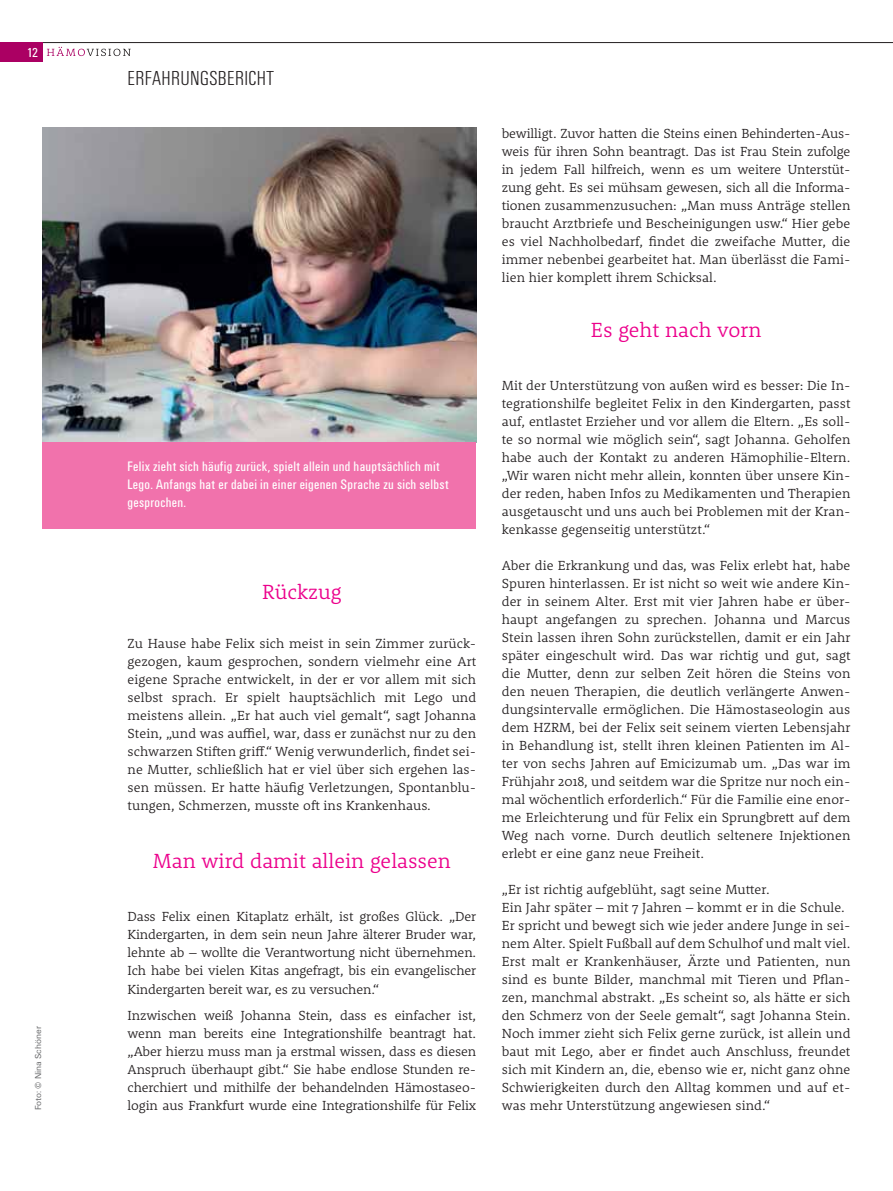
<style>
.page{position:relative;width:893px;height:1191px;background:#fff}
.page>*{position:absolute;margin:0;border:0;box-sizing:border-box;transform-origin:0 0}
.t1{font:300 21px "Rooney";color:#ec008c}
.t2{font:300 condensed 21px "Unitus T";letter-spacing:.02em;color:#231f20}
.t3{font:condensed 14.25px/18px "Unitus T";letter-spacing:.02em;color:#fff}
.t4{font:300 13.5px/18px "Rooney";letter-spacing:.005em;color:#231f20;text-align:justify}
.t5{font:condensed 13.5px "Unitus T";color:#fff}
.t6{font:9px "Unitus T";color:#6d6e70}
</style>
<div class="page">
<hr style="left:0;top:42px;width:893px;height:1px;background:#231f20">
<div style="left:0;top:43px;width:43px;height:19px;background:#ab0063"></div>
<svg style="left:47px;top:47px;width:84px;height:9px"></svg>
<img style="left:43px;top:128px;width:433px;height:314px">
<div style="left:43px;top:442px;width:433px;height:86px;background:#f172ac"></div>
<p class="t5" style="left:27px;top:48px;width:13px">12</p>
<p class="t6" style="left:35px;top:1110px;width:85px;rotate:-90deg">Foto: © Nina Schöner</p>
<h1 class="t2" style="left:128px;top:69px;width:148px">ERFAHRUNGSBERICHT</h1>
<p class="t3" style="left:128px;top:458px;width:322px">Felix zieht sich häufig zurück, spielt allein und hauptsächlich mit<br>Lego. Anfangs hat er dabei in einer eigenen Sprache zu sich selbst gesprochen.</p>
<h1 class="t1" style="left:262px;top:583px;width:81px">Rückzug</h1>
<p class="t4" style="left:128px;top:636px;width:350px">Zu Hause habe Felix sich meist in sein Zimmer zurück&shy;gezogen, kaum gesprochen, sondern vielmehr eine Art eigene Sprache entwickelt, in der er vor allem mit sich selbst sprach. Er spielt hauptsächlich mit Lego und meistens allein. „Er hat auch viel gemalt“, sagt Johanna Stein, „und was auffiel, war, dass er zunächst nur zu den schwarzen Stiften griff.“ Wenig verwunderlich, findet sei&shy;ne Mutter, schließlich hat er viel über sich ergehen las&shy;sen müssen. Er hatte häufig Verletzungen, Spontanblu&shy;tungen, Schmerzen, musste oft ins Krankenhaus.</p>
<h1 class="t1" style="left:153px;top:853px;width:300px">Man wird damit allein gelassen</h1>
<p class="t4" style="left:128px;top:909px;width:350px">Dass Felix einen Kitaplatz erhält, ist großes Glück. „Der Kindergarten, in dem sein neun Jahre älterer Bruder war, lehnte ab – wollte die Verantwortung nicht übernehmen.<br>Ich habe bei vielen Kitas angefragt, bis ein evangelischer Kindergarten bereit war, es zu versuchen.“</p>
<p class="t4" style="left:128px;top:1007px;width:350px">Inzwischen weiß Johanna Stein, dass es einfacher ist, wenn man bereits eine Integrationshilfe beantragt hat. „Aber hierzu muss man ja erstmal wissen, dass es diesen Anspruch überhaupt gibt.“ Sie habe endlose Stunden re&shy;cherchiert und mithilfe der behandelnden Hämostaseo&shy;login aus Frankfurt wurde eine Integrationshilfe für Felix</p>
<p class="t4" style="left:502px;top:125px;width:350px">bewilligt. Zuvor hatten die Steins einen Behinderten-Aus&shy;weis für ihren Sohn beantragt. Das ist Frau Stein zufolge in jedem Fall hilfreich, wenn es um weitere Unterstüt&shy;zung geht. Es sei mühsam gewesen, sich all die Informa&shy;tionen zusammenzusuchen: „Man muss Anträge stellen braucht Arztbriefe und Bescheinigungen usw.“ Hier gebe es viel Nachholbedarf, findet die zweifache Mutter, die immer nebenbei gearbeitet hat. Man überlässt die Fami&shy;lien hier komplett ihrem Schicksal.</p>
<h1 class="t1" style="left:591px;top:322px;width:172px">Es geht nach vorn</h1>
<p class="t4" style="left:502px;top:377px;width:350px">Mit der Unterstützung von außen wird es besser: Die In&shy;tegrationshilfe begleitet Felix in den Kindergarten, passt auf, entlastet Erzieher und vor allem die Eltern. „Es soll&shy;te so normal wie möglich sein“, sagt Johanna. Geholfen habe auch der Kontakt zu anderen Hämophilie-Eltern. „Wir waren nicht mehr allein, konnten über unsere Kin&shy;der reden, haben Infos zu Medikamenten und Therapien ausgetauscht und uns auch bei Problemen mit der Kran&shy;kenkasse gegenseitig unterstützt.“</p>
<p class="t4" style="left:502px;top:557px;width:350px">Aber die Erkrankung und das, was Felix erlebt hat, habe Spuren hinterlassen. Er ist nicht so weit wie andere Kin&shy;der in seinem Alter. Erst mit vier Jahren habe er über&shy;haupt angefangen zu sprechen. Johanna und Marcus Stein lassen ihren Sohn zurückstellen, damit er ein Jahr später eingeschult wird. Das war richtig und gut, sagt die Mutter, denn zur selben Zeit hören die Steins von den neuen Therapien, die deutlich verlängerte Anwen&shy;dungsintervalle ermöglichen. Die Hämostaseologin aus dem HZRM, bei der Felix seit seinem vierten Lebensjahr in Behandlung ist, stellt ihren kleinen Patienten im Al&shy;ter von sechs Jahren auf Emicizumab um. „Das war im Frühjahr 2018, und seitdem war die Spritze nur noch ein&shy;mal wöchentlich erforderlich.“ Für die Familie eine enor&shy;me Erleichterung und für Felix ein Sprungbrett auf dem Weg nach vorne. Durch deutlich seltenere Injektionen erlebt er eine ganz neue Freiheit.</p>
<p class="t4" style="left:502px;top:881px;width:350px;text-align:left">„Er ist richtig aufgeblüht, sagt seine Mutter.<br>Ein Jahr später – mit 7 Jahren – kommt er in die Schule.<br>Er spricht und bewegt sich wie jeder andere Junge in sei&shy;nem Alter. Spielt Fußball auf dem Schulhof und malt viel.<br>Erst malt er Krankenhäuser, Ärzte und Patienten, nun sind es bunte Bilder, manchmal mit Tieren und Pflan&shy;zen, manchmal abstrakt. „Es scheint so, als hätte er sich den Schmerz von der Seele gemalt“, sagt Johanna Stein.<br>Noch immer zieht sich Felix gerne zurück, ist allein und baut mit Lego, aber er findet auch Anschluss, freundet sich mit Kindern an, die, ebenso wie er, nicht ganz ohne Schwierigkeiten durch den Alltag kommen und auf et&shy;was mehr Unterstützung angewiesen sind.“</p>
</div>
